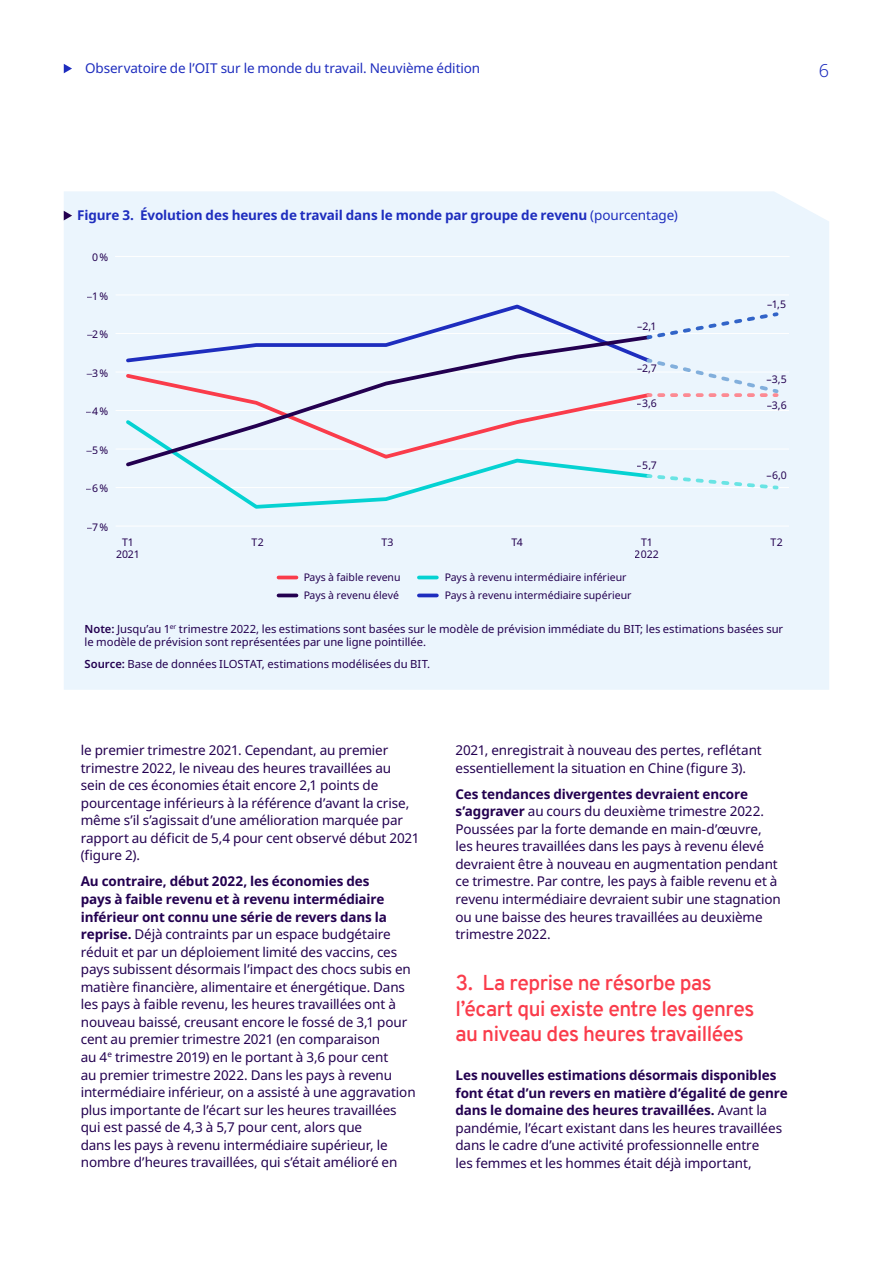
<style>
.page{position:relative;width:893px;height:1263px;background:#fff}
.page>*{position:absolute;margin:0;border:0;box-sizing:border-box;transform-origin:0 0}
.t1{font:600 21px/25.5px "Overpass";letter-spacing:-.02em;color:#fa3c4b}
.t2{font:300 18px "Noto Sans";color:#1e2dbe}
.t3{font:13.5px/17.5px "Noto Sans";letter-spacing:-.01em;color:#230050}
.t4{font:700 13.5px "Noto Sans";letter-spacing:-.01em;color:#1e2dbe}
.t5{font:13.5px "Noto Sans";letter-spacing:-.01em;color:#1e2dbe}
.t6{font:11.25px/13.5px "Noto Sans";color:#230050}
.t7{font:10.5px/12px "Noto Sans";color:#230050;text-align:center}
.s1{font-weight:400}
.s2{font-family:"Myriad Pro"}
.s3{font-weight:600}
.s4{font-weight:700}
</style>
<div class="page">
<svg style="left:64px;top:64px;width:8px;height:9px"></svg>
<div style="left:64px;top:191px;width:765px;height:499px;background:#ebf5fd"></div>
<hr style="left:116px;top:526px;width:673px;height:1px;background:#fff">
<hr style="left:116px;top:487px;width:673px;height:1px;background:#fff">
<hr style="left:116px;top:449px;width:673px;height:1px;background:#fff">
<hr style="left:116px;top:410px;width:673px;height:1px;background:#fff">
<hr style="left:116px;top:372px;width:673px;height:1px;background:#fff">
<hr style="left:116px;top:333px;width:673px;height:1px;background:#fff">
<hr style="left:116px;top:294px;width:673px;height:1px;background:#fff">
<svg style="left:123px;top:469px;width:529px;height:42px;background:#ddf3fa"></svg>
<svg style="left:123px;top:334px;width:530px;height:135px;background:#e3e7f0"></svg>
<svg style="left:648px;top:473px;width:129px;height:18px;background:#dcf3fa"></svg>
<svg style="left:124px;top:303px;width:657px;height:94px;background:#dfe7f5"></svg>
<hr style="left:116px;top:256px;width:673px;height:1px;background:#fff">
<hr style="left:279px;top:576px;width:17px;height:3px;background:#fa3c4b">
<hr style="left:419px;top:576px;width:18px;height:3px;background:#05d2d2">
<hr style="left:419px;top:594px;width:18px;height:3px;background:#1e2dbe">
<hr style="left:279px;top:594px;width:17px;height:3px;background:#230050">
<svg style="left:64px;top:211px;width:8px;height:9px"></svg>
<p class="t5" style="left:85px;top:59px;width:397px">Observatoire de l’OIT sur le monde du travail. Neuvième édition</p>
<h2 class="t2" style="left:819px;top:57px;width:12px">6</h2>
<p class="t4" style="left:77px;top:206px;width:602px">Figure 3. Évolution des heures de travail dans le monde par groupe de revenu <span class="s1">(pourcentage)</span></p>
<p class="t7" style="left:92px;top:251px;width:18px">0 %</p>
<p class="t7" style="left:87px;top:290px;width:23px"><span class="s2">−</span>1 %</p>
<p class="t7" style="left:87px;top:328px;width:23px"><span class="s2">−</span>2 %</p>
<p class="t7" style="left:86px;top:367px;width:24px"><span class="s2">−</span>3 %</p>
<p class="t7" style="left:86px;top:406px;width:24px"><span class="s2">−</span>4 %</p>
<p class="t7" style="left:637px;top:320px;width:21px">–2,1</p>
<p class="t7" style="left:637px;top:363px;width:21px">–2,7</p>
<p class="t7" style="left:637px;top:397px;width:22px">–3,6</p>
<p class="t7" style="left:767px;top:298px;width:21px">–1,5</p>
<p class="t7" style="left:766px;top:373px;width:22px">–3,5</p>
<p class="t7" style="left:767px;top:400px;width:22px">–3,6</p>
<p class="t7" style="left:86px;top:444px;width:24px"><span class="s2">−</span>5 %</p>
<p class="t7" style="left:86px;top:483px;width:24px"><span class="s2">−</span>6 %</p>
<p class="t7" style="left:637px;top:459px;width:21px">–5,7</p>
<p class="t7" style="left:766px;top:470px;width:22px">–6,0</p>
<p class="t7" style="left:87px;top:521px;width:23px"><span class="s2">−</span>7 %</p>
<p class="t7" style="left:116px;top:536px;width:25px">T1<br>2021</p>
<p class="t7" style="left:252px;top:536px;width:14px">T2</p>
<p class="t7" style="left:381px;top:536px;width:14px">T3</p>
<p class="t7" style="left:512px;top:536px;width:13px">T4</p>
<p class="t7" style="left:635px;top:536px;width:26px">T1<br>2022</p>
<p class="t7" style="left:771px;top:536px;width:14px">T2</p>
<p class="t7" style="left:303px;top:571px;width:99px">Pays à faible revenu</p>
<p class="t7" style="left:445px;top:571px;width:183px">Pays à revenu intermédiaire inférieur</p>
<p class="t7" style="left:303px;top:589px;width:97px">Pays à revenu élevé</p>
<p class="t7" style="left:445px;top:589px;width:189px">Pays à revenu intermédiaire supérieur</p>
<p class="t6" style="left:85px;top:622px;width:700px"><span class="s3">Note:</span> Jusqu’au 1<sup>er</sup> trimestre 2022, les estimations sont basées sur le modèle de prévision immédiate du BIT; les estimations basées sur le modèle de prévision sont représentées par une ligne pointillée.</p>
<p class="t6" style="left:85px;top:658px;width:347px"><span class="s3">Source:</span> Base de données ILOSTAT, estimations modélisées du BIT.</p>
<p class="t3" style="left:81px;top:742px;width:340px">le premier trimestre 2021. Cependant, au premier trimestre 2022, le niveau des heures travaillées au sein de ces économies était encore 2,1 points de pourcentage inférieurs à la référence d’avant la crise, même s’il s’agissait d’une amélioration marquée par rapport au déficit de 5,4 pour cent observé début 2021 (figure 2).</p>
<p class="t3" style="left:81px;top:873px;width:336px"><span class="s4">Au contraire, début 2022, les économies des<br>pays à faible revenu et à revenu intermédiaire inférieur ont connu une série de revers dans la reprise.</span> Déjà contraints par un espace budgétaire réduit et par un déploiement limité des vaccins, ces pays subissent désormais l’impact des chocs subis en matière financière, alimentaire et énergétique. Dans les pays à faible revenu, les heures travaillées ont à nouveau baissé, creusant encore le fossé de 3,1 pour cent au premier trimestre 2021 (en comparaison<br>au 4<sup>e</sup> trimestre 2019) en le portant à 3,6 pour cent<br>au premier trimestre 2022. Dans les pays à revenu intermédiaire inférieur, on a assisté à une aggravation plus importante de l’écart sur les heures travaillées qui est passé de 4,3 à 5,7 pour cent, alors que<br>dans les pays à revenu intermédiaire supérieur, le nombre d’heures travaillées, qui s’était amélioré en</p>
<p class="t3" style="left:455px;top:742px;width:308px">2021, enregistrait à nouveau des pertes, reflétant essentiellement la situation en Chine (figure 3).</p>
<p class="t3" style="left:455px;top:785px;width:327px"><span class="s4">Ces tendances divergentes devraient encore s’aggraver</span> au cours du deuxième trimestre 2022.<br>Poussées par la forte demande en main-d’œuvre, les heures travaillées dans les pays à revenu élevé devraient être à nouveau en augmentation pendant ce trimestre. Par contre, les pays à faible revenu et à revenu intermédiaire devraient subir une stagnation ou une baisse des heures travaillées au deuxième trimestre 2022.</p>
<h1 class="t1" style="left:455px;top:970px;width:300px">3. La reprise ne résorbe pas l’écart qui existe entre les genres au niveau des heures travaillées</h1>
<p class="t3" style="left:455px;top:1066px;width:334px"><span class="s4">Les nouvelles estimations désormais disponibles font état d’un revers en matière d’égalité de genre dans le domaine des heures travaillées.</span> Avant la pandémie, l’écart existant dans les heures travaillées dans le cadre d’une activité professionnelle entre<br>les femmes et les hommes était déjà important,</p>
</div>
